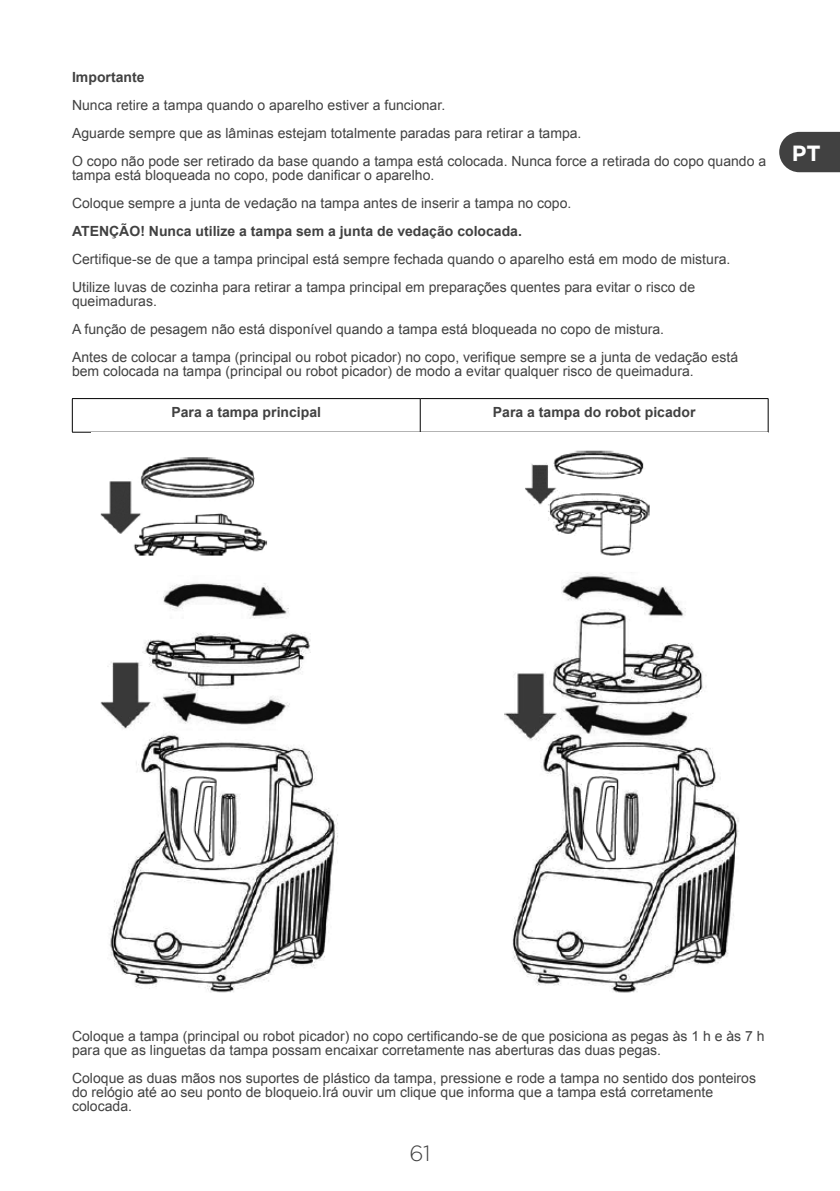
<style>
.page{position:relative;width:840px;height:1191px;background:#fff}
.page>*{position:absolute;margin:0;border:0;box-sizing:border-box;transform-origin:0 0}
.t1{font:300 22px "Gotham";color:#414141}
.t2{font:700 22px "Gotham";color:#fff}
.Body_Text{font:14px/14px "Arial";color:#414141}
.Body_Text_BOLD{font:700 14px "Arial";color:#414141}
</style>
<div class="page">
<svg style="left:779px;top:132px;width:60px;height:40px"></svg>
<hr style="left:72px;top:398px;width:348px;height:1px;background:#000">
<hr style="left:72px;top:399px;width:1px;height:33px;background:#000">
<hr style="left:420px;top:398px;width:348px;height:1px;background:#000">
<hr style="left:419px;top:399px;width:1px;height:33px;background:#000">
<hr style="left:767px;top:399px;width:1px;height:33px;background:#000">
<hr style="left:72px;top:432px;width:348px;height:1px;background:#000">
<hr style="left:420px;top:432px;width:348px;height:1px;background:#000">
<img style="left:100px;top:450px;width:639px;height:543px">
<p class="Body_Text_BOLD" style="left:72px;top:68px;width:74px">Importante</p>
<p class="Body_Text" style="left:72px;top:98px;width:374px">Nunca retire a tampa quando o aparelho estiver a funcionar.</p>
<p class="Body_Text" style="left:72px;top:126px;width:510px">Aguarde sempre que as lâminas estejam totalmente paradas para retirar a tampa.</p>
<p class="Body_Text" style="left:72px;top:154px;width:695px">O copo não pode ser retirado da base quando a tampa está colocada. Nunca force a retirada do copo quando a tampa está bloqueada no copo, pode danificar o aparelho.</p>
<p class="Body_Text" style="left:72px;top:196px;width:500px">Coloque sempre a junta de vedação na tampa antes de inserir a tampa no copo.</p>
<p class="Body_Text_BOLD" style="left:72px;top:222px;width:451px">ATENÇÃO! Nunca utilize a tampa sem a junta de vedação colocada.</p>
<p class="Body_Text" style="left:72px;top:252px;width:659px">Certifique-se de que a tampa principal está sempre fechada quando o aparelho está em modo de mistura.</p>
<p class="Body_Text" style="left:72px;top:280px;width:624px">Utilize luvas de cozinha para retirar a tampa principal em preparações quentes para evitar o risco de queimaduras.</p>
<p class="Body_Text" style="left:72px;top:322px;width:593px">A função de pesagem não está disponível quando a tampa está bloqueada no copo de mistura.</p>
<p class="Body_Text" style="left:72px;top:350px;width:667px">Antes de colocar a tampa (principal ou robot picador) no copo, verifique sempre se a junta de vedação está bem colocada na tampa (principal ou robot picador) de modo a evitar qualquer risco de queimadura.</p>
<p class="Body_Text_BOLD" style="left:171px;top:402px;width:151px">Para a tampa principal</p>
<p class="Body_Text_BOLD" style="left:492px;top:402px;width:204px">Para a tampa do robot picador</p>
<h1 class="t2" style="left:791px;top:138px;width:30px">PT</h1>
<p class="Body_Text" style="left:72px;top:1029px;width:693px">Coloque a tampa (principal ou robot picador) no copo certificando-se de que posiciona as pegas às 1 h e às 7 h para que as linguetas da tampa possam encaixar corretamente nas aberturas das duas pegas.</p>
<p class="Body_Text" style="left:72px;top:1071px;width:685px">Coloque as duas mãos nos suportes de plástico da tampa, pressione e rode a tampa no sentido dos ponteiros do relógio até ao seu ponto de bloqueio.Irá ouvir um clique que informa que a tampa está corretamente colocada.</p>
<h1 class="t1" style="left:409px;top:1139px;width:23px">61</h1>
</div>
